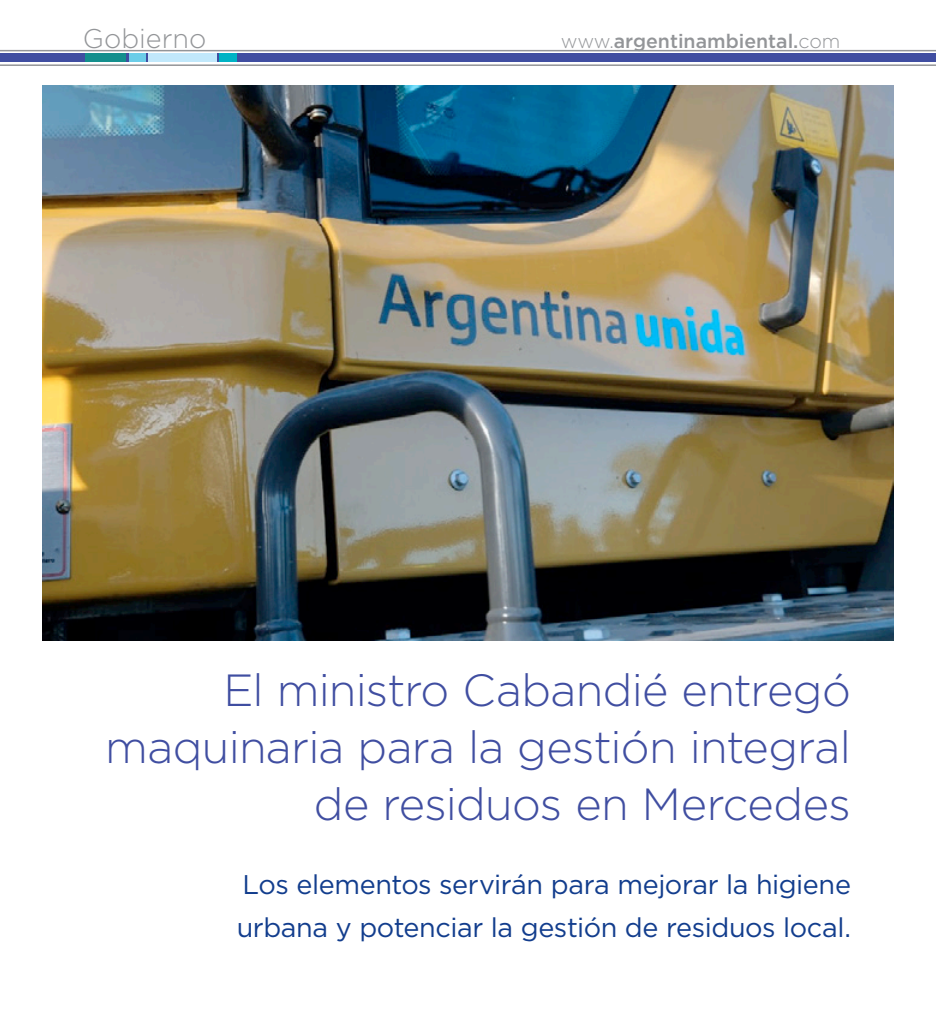
<style>
.page{position:relative;width:936px;height:1021px;background:#fff}
.page>*{position:absolute;margin:0;border:0;box-sizing:border-box;transform-origin:0 0}
.t1{font:300 45px "Gotham";letter-spacing:-.015em;color:#404ea1}
.t2{font:27px/43.5px "Gotham";letter-spacing:-.015em;color:#123d8d}
.t3{font:300 27px "Gotham";color:#939598}
.t4{font:500 19.5px "Gotham";color:#939598}
.s1{font-weight:300}
</style>
<div class="page">
<hr style="left:0;top:50px;width:935px;height:1px;background:#939598">
<div style="left:0;top:54px;width:935px;height:8px;background:#404ea1"></div>
<div style="left:148px;top:54px;width:69px;height:8px;background:#c1e8fb"></div>
<div style="left:220px;top:54px;width:17px;height:8px;background:#00b3c5"></div>
<div style="left:129px;top:54px;width:16px;height:8px;background:#6bcde8"></div>
<div style="left:86px;top:54px;width:40px;height:8px;background:#148f8d"></div>
<hr style="left:0;top:64px;width:935px;height:2px;background:#939598">
<img style="left:43px;top:85px;width:850px;height:555px">
<p class="t3" style="left:83px;top:22px;width:125px">Gobierno</p>
<p class="t4" style="left:560px;top:29px;width:281px"><span class="s1">www.</span>argentinambiental.<span class="s1">com</span></p>
<p class="t1" style="left:223px;top:661px;width:628px">El ministro Cabandié entregó</p>
<p class="t1" style="left:105px;top:718px;width:747px">maquinaria para la gestión integral</p>
<p class="t1" style="left:314px;top:775px;width:538px">de residuos en Mercedes</p>
<p class="t2" style="left:237px;top:862px;width:615px">Los elementos servirán para mejorar la higiene urbana y potenciar la gestión de residuos local.</p>
</div>
